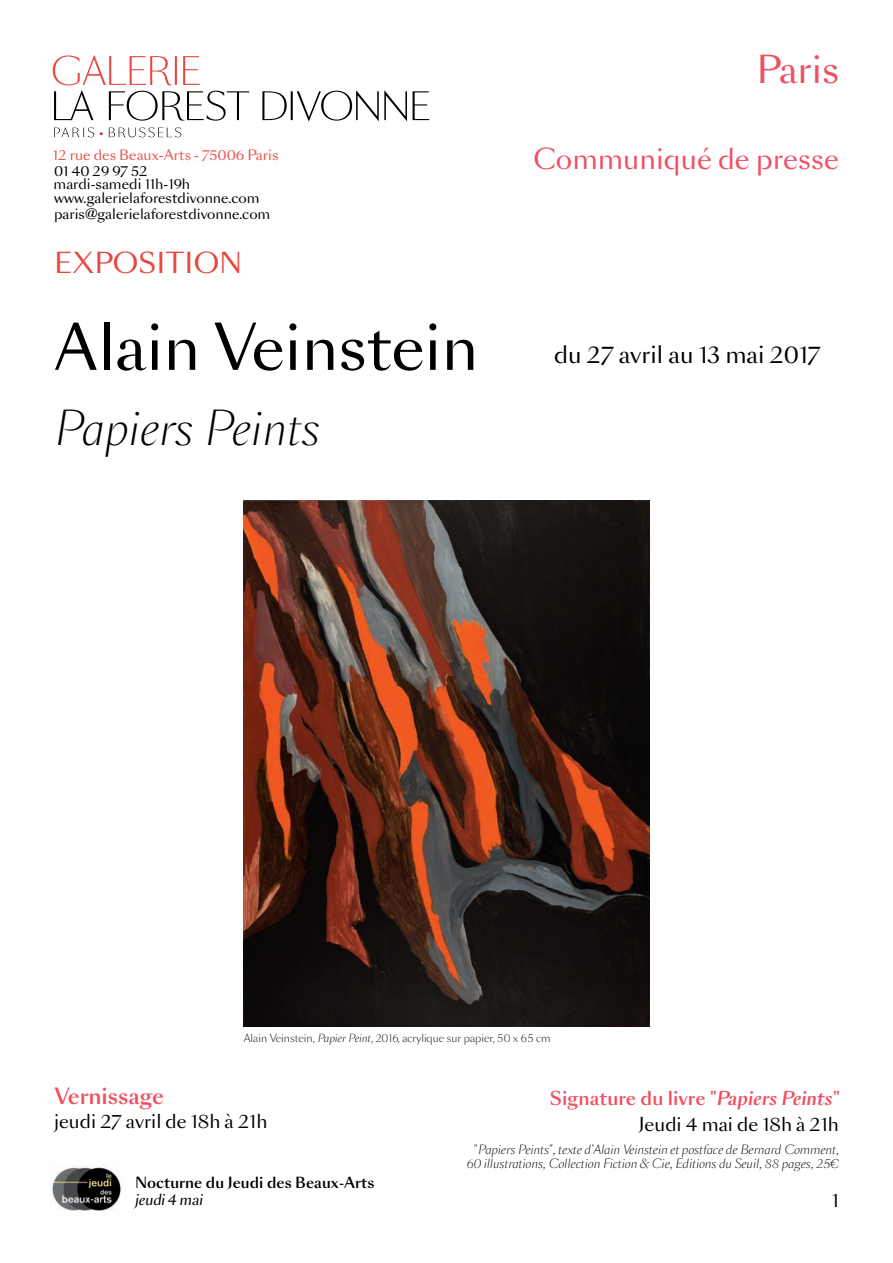
<style>
.page{position:relative;width:893px;height:1263px;background:#fff}
.page>*{position:absolute;margin:0;border:0;box-sizing:border-box;transform-origin:0 0}
.t1{font:60px "Sang Bleu Sans";color:#000}
.t2{font:italic 300 45px "Sang Bleu Sans";color:#000}
.t3{font:36px "Sang Bleu Sans";color:#ef5062}
.t4{font:27px "Sang Bleu Sans";color:#ef5062}
.t5{font:27px "Sang Bleu Sans";color:#e8473f}
.t6{font:22.5px "Sang Bleu Sans";color:#000}
.t7{font:500 21px "Sang Bleu Sans";color:#ef5062}
.t8{font:18px "Sang Bleu Sans";color:#000}
.t9{font:500 18px "Sang Bleu Sans";color:#ef5062}
.t10{font:500 14.4px "Sang Bleu Sans";color:#000}
.t11{font:italic 14.4px "Sang Bleu Sans";color:#000}
.t12{font:13.5px "Sang Bleu Sans";color:#000}
.t13{font:13.5px "Sang Bleu Sans";color:#ef5046}
.t14{font:italic 300 12px "Sang Bleu Sans";color:#000}
.t15{font:300 10.5px "Sang Bleu Sans";color:#000}
.s1{font-style:italic}
</style>
<div class="page">
<svg style="left:109px;top:127px;width:72px;height:10px"></svg>
<svg style="left:54px;top:127px;width:40px;height:10px"></svg>
<svg style="left:53px;top:55px;width:376px;height:66px"></svg>
<img style="left:50px;top:1165px;width:71px;height:46px">
<img style="left:244px;top:500px;width:405px;height:526px">
<p class="t13" style="left:53px;top:146px;width:227px">12 rue des Beaux-Arts - 75006 Paris</p>
<p class="t12" style="left:54px;top:189px;width:207px">www.galerielaforestdivonne.com</p>
<p class="t12" style="left:54px;top:205px;width:218px">paris@galerielaforestdivonne.com</p>
<p class="t12" style="left:54px;top:163px;width:95px">01 40 29 97 52</p>
<p class="t12" style="left:54px;top:176px;width:138px">mardi-samedi 11h-19h</p>
<p class="t5" style="left:54px;top:245px;width:190px">EXPOSITION</p>
<p class="t1" style="left:53px;top:309px;width:426px">Alain Veinstein</p>
<p class="t2" style="left:53px;top:400px;width:268px">Papiers Peints</p>
<p class="t3" style="left:757px;top:47px;width:84px">Paris</p>
<p class="t4" style="left:533px;top:142px;width:307px">Communiqué de presse</p>
<p class="t6" style="left:554px;top:341px;width:268px">du 27 avril au 13 mai 2017</p>
<p class="t15" style="left:244px;top:1031px;width:308px">Alain Veinstein, <span class="s1">Papier Peint</span>, 2016, acrylique sur papier, 50 x 65 cm</p>
<p class="t7" style="left:54px;top:1083px;width:112px">Vernissage</p>
<p class="t8" style="left:54px;top:1110px;width:215px">jeudi 27 avril de 18h à 21h</p>
<p class="t10" style="left:135px;top:1173px;width:241px">Nocturne du Jeudi des Beaux-Arts</p>
<p class="t11" style="left:135px;top:1190px;width:69px">jeudi 4 mai</p>
<p class="t9" style="left:550px;top:1087px;width:291px">Signature du livre "<span class="s1">Papiers Peints"</span></p>
<p class="t8" style="left:638px;top:1112px;width:202px">Jeudi 4 mai de 18h à 21h</p>
<p class="t14" style="left:474px;top:1142px;width:366px">"Papiers Peints", texte d’Alain Veinstein et postface de Bernard Comment,</p>
<p class="t14" style="left:466px;top:1156px;width:374px">60 illustrations, Collection Fiction &amp; Cie, Editions du Seuil, 88 pages, 25€</p>
<p class="t8" style="left:832px;top:1189px;width:9px">1</p>
</div>
